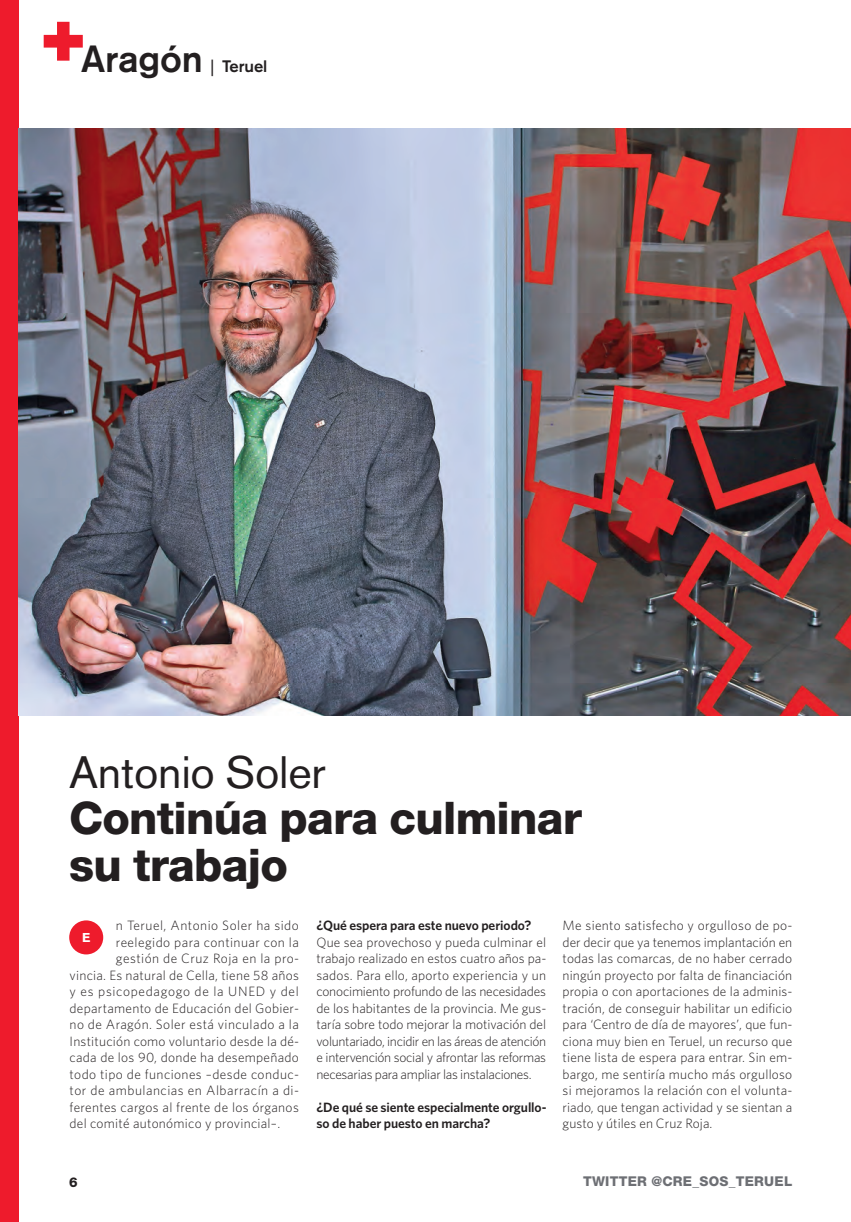
<style>
.page{position:relative;width:851px;height:1222px;background:#fff}
.page>*{position:absolute;margin:0;border:0;box-sizing:border-box;transform-origin:0 0}
.t1{font:800 45px/46.5px "Helvetica Neue";letter-spacing:-.015em;color:#231f20}
.t2{font:45px "Akzidenz Grotesk BE";letter-spacing:-.005em;color:#231f20}
.t3{font:500 37.5px "Akzidenz Grotesk BE";letter-spacing:-.005em;color:#231f20}
.t4{font:500 16.5px "Akzidenz Grotesk BE";letter-spacing:-.005em;color:#231f20}
.t5{font:300 13.5px/16.5px "Whitney";letter-spacing:.02em;color:#231f20;text-align:justify}
.t6{font:600 13.5px/16.5px "Whitney";letter-spacing:-.005em;color:#231f20}
.t7{font:300 13.5px "Whitney";letter-spacing:.04em;color:#231f20}
.t8{font:300 13.5px "Whitney";letter-spacing:.05em;color:#231f20}
.t9{font:800 13.5px "Helvetica Neue";letter-spacing:.02em;color:#6d6f74}
.t10{font:800 13.5px "Helvetica Neue";color:#231f20}
.t11{font:700 12.75px "Akzidenz Grotesk BE";color:#fff}
.s1{font-weight:400}
</style>
<div class="page">
<div style="left:0;top:0;width:19px;height:1221px;background:#ee1b2c"></div>
<svg style="left:44px;top:22px;width:39px;height:39px"></svg>
<img style="left:19px;top:129px;width:832px;height:586px">
<div style="left:69px;top:920px;width:34px;height:34px;background:#ee1b2c;border-radius:50%"></div>
<h2 class="t3" style="left:81px;top:45px;width:123px">Aragón</h2>
<p class="t4" style="left:211px;top:60px;width:58px"><span class="s1">|</span> Teruel</p>
<h1 class="t2" style="left:69px;top:755px;width:258px">Antonio Soler</h1>
<h1 class="t1" style="left:69px;top:798px;width:514px">Continúa para culminar su trabajo</h1>
<p class="t5" style="left:116px;top:918px;width:184px">n Teruel, Antonio Soler ha sido</p>
<p class="t5" style="left:116px;top:934px;width:184px">reelegido para continuar con la</p>
<p class="t5" style="left:116px;top:951px;width:185px">gestión de Cruz Roja en la pro-</p>
<p class="t5" style="left:70px;top:967px;width:231px">vincia. Es natural de Cella, tiene 58 años</p>
<p class="t8" style="left:70px;top:986px;width:231px">y es psicopedagogo de la UNED y del</p>
<p class="t5" style="left:70px;top:1000px;width:231px">departamento de Educación del Gobier-</p>
<p class="t5" style="left:70px;top:1017px;width:231px">no de Aragón. Soler está vinculado a la</p>
<p class="t5" style="left:70px;top:1033px;width:231px">Institución como voluntario desde la dé-</p>
<p class="t5" style="left:70px;top:1050px;width:231px">cada de los 90, donde ha desempeñado</p>
<p class="t5" style="left:70px;top:1066px;width:231px">todo tipo de funciones –desde conduc-</p>
<p class="t7" style="left:70px;top:1085px;width:231px">tor de ambulancias en Albarracín a di-</p>
<p class="t5" style="left:70px;top:1099px;width:231px">ferentes cargos al frente de los órganos</p>
<p class="t5" style="left:70px;top:1116px;width:212px">del comité autonómico y provincial–.</p>
<p class="t11" style="left:82px;top:932px;width:10px">E</p>
<p class="t10" style="left:69px;top:1176px;width:10px">6</p>
<p class="t6" style="left:316px;top:918px;width:216px">¿Qué espera para este nuevo periodo?</p>
<p class="t5" style="left:316px;top:934px;width:231px">Que sea provechoso y pueda culminar el trabajo realizado en estos cuatro años pa&shy;sados. Para ello, aporto experiencia y un conocimiento profundo de las necesidades de los habitantes de la provincia. Me gus&shy;taría sobre todo mejorar la motivación del voluntariado, incidir en las áreas de atención e intervención social y afrontar las reformas necesarias para ampliar las instalaciones.</p>
<p class="t6" style="left:316px;top:1099px;width:231px">¿De qué se siente especialmente orgullo&shy;so de haber puesto en marcha?</p>
<p class="t5" style="left:562px;top:918px;width:231px">Me siento satisfecho y orgulloso de po&shy;der decir que ya tenemos implantación en todas las comarcas, de no haber cerrado ningún proyecto por falta de financiación propia o con aportaciones de la adminis&shy;tración, de conseguir habilitar un edificio para ‘Centro de día de mayores’, que fun&shy;ciona muy bien en Teruel, un recurso que tiene lista de espera para entrar. Sin em&shy;bargo, me sentiría mucho más orgulloso si mejoramos la relación con el volunta&shy;riado, que tengan actividad y se sientan a gusto y útiles en Cruz Roja.</p>
<p class="t9" style="left:583px;top:1175px;width:211px">TWITTER @CRE_SOS_TERUEL</p>
</div>
